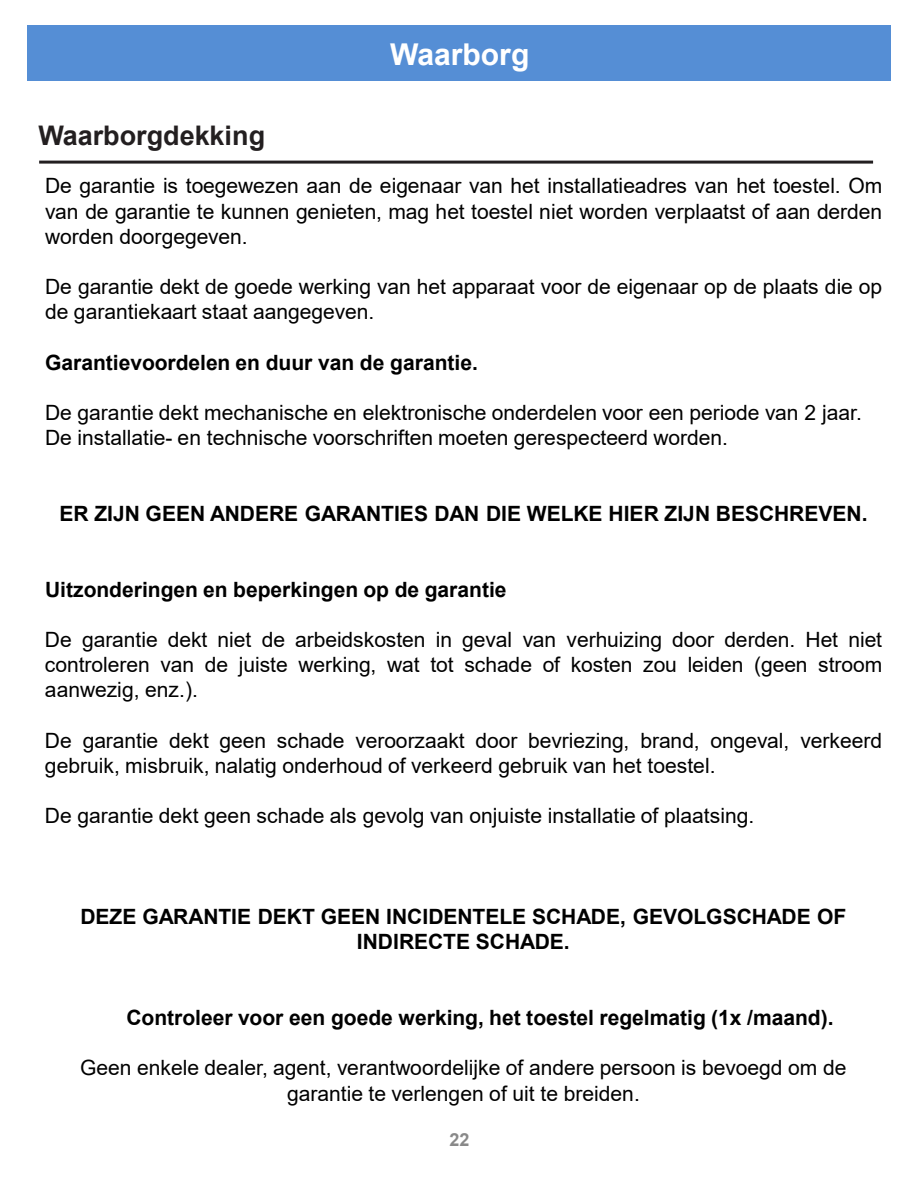
<style>
.page{position:relative;width:918px;height:1188px;background:#fff}
.page>*{position:absolute;margin:0;border:0;box-sizing:border-box;transform-origin:0 0}
.t1{font:700 30px "Arial";color:#fff}
.t2{font:700 27px "Arial";color:#231f20}
.t3{font:21px/25.2px "Arial";color:#000;text-align:justify}
.t4{font:700 21px/25.2px "Arial";color:#000;text-align:center}
.t5{font:700 18px "Arial";color:#898989}
</style>
<div class="page">
<div style="left:27px;top:25px;width:864px;height:56px;background:#558ed5"></div>
<hr style="left:39px;top:161px;width:834px;height:3px;background:#231f20">
<p class="t1" style="left:390px;top:33px;width:141px">Waarborg</p>
<p class="t2" style="left:38px;top:116px;width:228px">Waarborgdekking</p>
<p class="t3" style="left:45px;top:173px;width:839px">De garantie is toegewezen aan de eigenaar van het installatieadres van het toestel. Om van de garantie te kunnen genieten, mag het toestel niet worden verplaatst of aan derden worden doorgegeven.</p>
<p class="t3" style="left:45px;top:274px;width:839px">De garantie dekt de goede werking van het apparaat voor de eigenaar op de plaats die op de garantiekaart staat aangegeven.</p>
<p class="t4" style="left:45px;top:350px;width:434px">Garantievoordelen en duur van de garantie.</p>
<p class="t3" style="left:45px;top:400px;width:818px">De garantie dekt mechanische en elektronische onderdelen voor een periode van 2 jaar.</p>
<p class="t3" style="left:45px;top:425px;width:685px">De installatie- en technische voorschriften moeten gerespecteerd worden.</p>
<p class="t4" style="left:59px;top:501px;width:810px">ER ZIJN GEEN ANDERE GARANTIES DAN DIE WELKE HIER ZIJN BESCHREVEN.</p>
<p class="t4" style="left:45px;top:577px;width:463px">Uitzonderingen en beperkingen op de garantie</p>
<p class="t3" style="left:45px;top:627px;width:839px">De garantie dekt niet de arbeidskosten in geval van verhuizing door derden. Het niet controleren van de juiste werking, wat tot schade of kosten zou leiden (geen stroom aanwezig, enz.).</p>
<p class="t3" style="left:45px;top:728px;width:839px">De garantie dekt geen schade veroorzaakt door bevriezing, brand, ongeval, verkeerd gebruik, misbruik, nalatig onderhoud of verkeerd gebruik van het toestel.</p>
<p class="t3" style="left:45px;top:803px;width:711px">De garantie dekt geen schade als gevolg van onjuiste installatie of plaatsing.</p>
<p class="t4" style="left:80px;top:905px;width:768px">DEZE GARANTIE DEKT GEEN INCIDENTELE SCHADE, GEVOLGSCHADE OF<br>INDIRECTE SCHADE.</p>
<p class="t4" style="left:127px;top:1005px;width:709px">Controleer voor een goede werking, het toestel regelmatig (1x /maand).</p>
<p class="t3" style="left:80px;top:1055px;width:768px;text-align:center">Geen enkele dealer, agent, verantwoordelijke of andere persoon is bevoegd om de garantie te verlengen of uit te breiden.</p>
<p class="t5" style="left:449px;top:1127px;width:22px">22</p>
</div>
